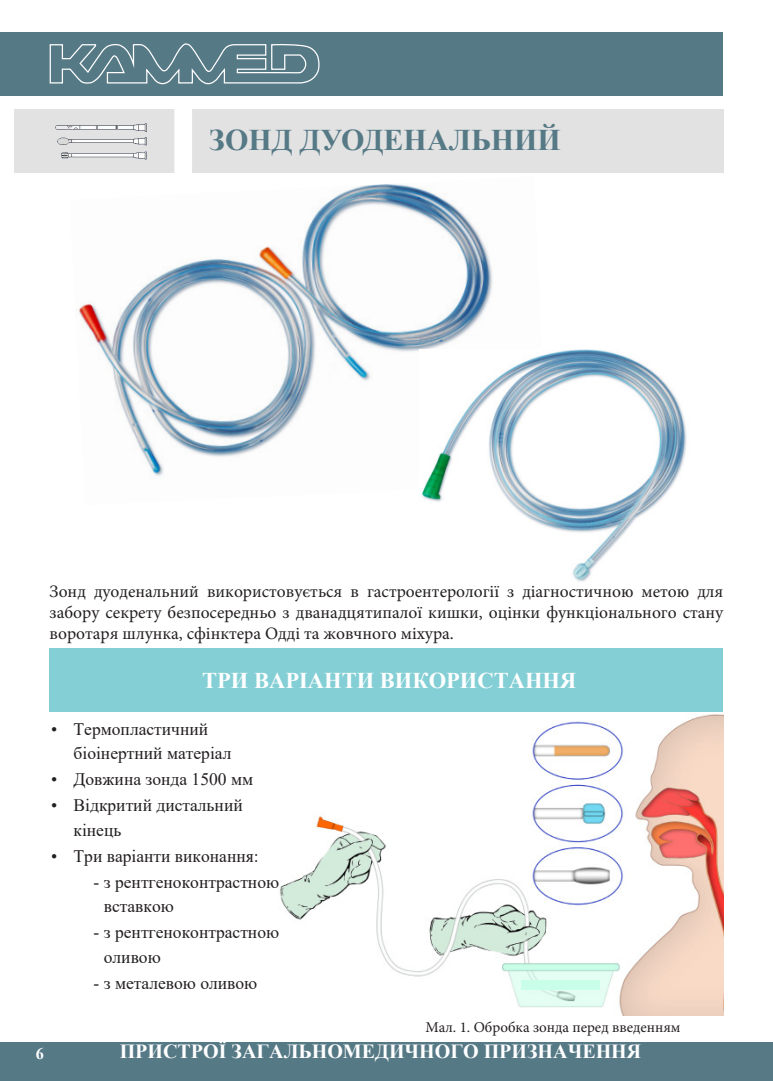
<style>
.page{position:relative;width:773px;height:1081px;background:#fff}
.page>*{position:absolute;margin:0;border:0;box-sizing:border-box;transform-origin:0 0}
.t1{font:700 30px "Times New Roman";color:#567986}
.t2{font:700 22.5px "Times New Roman";color:#fff}
.t3{font:700 20px "Times New Roman";color:#fff}
.t4{font:17.5px/21px "Minion Pro";color:#231f20;text-align:justify}
.t5{font:17.5px/24.5px "Times New Roman";color:#231f20}
.t6{font:700 16.25px "Times New Roman";color:#fff}
.t7{font:15px "Minion Pro";color:#231f20}
</style>
<div class="page">
<div style="left:0;top:32px;width:723px;height:64px;background:#567986"></div>
<svg style="left:49px;top:43px;width:271px;height:42px"></svg>
<div style="left:0;top:1042px;width:758px;height:39px;background:#567986"></div>
<div style="left:601px;top:1042px;width:171px;height:39px;background:#577986"></div>
<img style="left:279px;top:714px;width:444px;height:301px">
<div style="left:14px;top:109px;width:709px;height:64px;background:#e2e2e2"></div>
<div style="left:50px;top:648px;width:673px;height:64px;background:#84cfd5"></div>
<div style="left:174px;top:100px;width:18px;height:107px;background:#fff;border:1px solid #fff"></div>
<img style="left:79px;top:176px;width:414px;height:300px">
<img style="left:419px;top:350px;width:268px;height:232px">
<div style="left:521px;top:980px;width:78px;height:10px;background:#c9ffe8"></div>
<img style="left:55px;top:123px;width:92px;height:37px">
<p class="t1" style="left:209px;top:119px;width:353px">ЗОНД ДУОДЕНАЛЬНИЙ</p>
<p class="t4" style="left:50px;top:580px;width:675px">Зонд дуоденальний використовується в гастроентерології з діагностичною метою для забору секрету безпосередньо з дванадцятипалої кишки, оцінки функціонального стану воротаря шлунка, сфінктера Одді та жовчного міхура.</p>
<p class="t2" style="left:202px;top:664px;width:375px">ТРИ ВАРІАНТИ ВИКОРИСТАННЯ</p>
<p class="t5" style="left:74px;top:716px;width:159px;text-indent:-22px">• Термопластичний біоінертний матеріал</p>
<p class="t5" style="left:51px;top:766px;width:204px">• Довжина зонда 1500 мм</p>
<p class="t5" style="left:74px;top:792px;width:171px;text-indent:-22px">• Відкритий дистальний кінець</p>
<p class="t5" style="left:51px;top:843px;width:209px">• Три варіанти виконання:</p>
<p class="t5" style="left:104px;top:869px;width:177px;text-indent:-10px">- з рентгеноконтрастною вставкою</p>
<p class="t5" style="left:104px;top:919px;width:177px;text-indent:-10px">- з рентгеноконтрастною оливою</p>
<p class="t5" style="left:94px;top:970px;width:165px">- з металевою оливою</p>
<p class="t7" style="left:425px;top:1017px;width:256px">Мал. 1. Обробка зонда перед введенням</p>
<p class="t6" style="left:36px;top:1041px;width:10px">6</p>
<p class="t3" style="left:120px;top:1037px;width:523px">ПРИСТРОЇ ЗАГАЛЬНОМЕДИЧНОГО ПРИЗНАЧЕННЯ</p>
</div>
